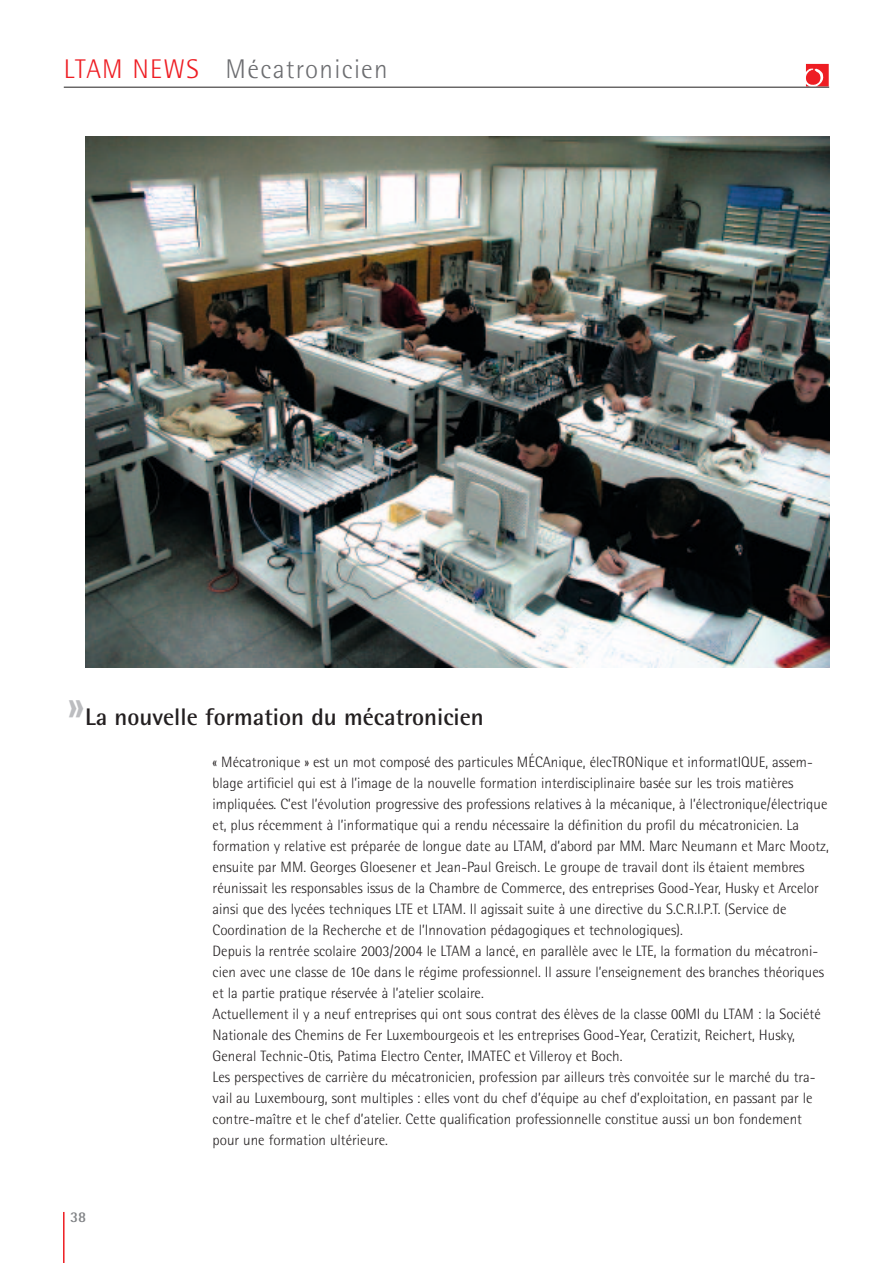
<style>
.page{position:relative;width:893px;height:1263px;background:#fff}
.page>*{position:absolute;margin:0;border:0;box-sizing:border-box;transform-origin:0 0}
.t1{font:300 27px "Rotis Semi Sans";letter-spacing:.05em;color:#6c6d70}
.t2{font:700 24px "Rotis Semi Sans";color:#231f20}
.t3{font:300 15px/21px "Rotis Semi Sans";color:#231f20}
.t4{font:700 15px "Rotis Semi Sans";color:#808285}
.s1{color:#ee1d23}
</style>
<div class="page">
<svg style="left:806px;top:64px;width:23px;height:23px"></svg>
<hr style="left:64px;top:87px;width:765px;height:1px;background:#231f20">
<hr style="left:63px;top:1212px;width:2px;height:51px;background:#ee1d23">
<img style="left:85px;top:136px;width:744px;height:532px">
<h1 class="t1" style="left:64px;top:60px;width:325px"><span class="s1">LTAM NEWS</span> Mécatronicien</h1>
<h2 class="t2" style="left:68px;top:708px;width:418px"><sup>»</sup>La nouvelle formation du mécatronicien</h2>
<p class="t4" style="left:70px;top:1212px;width:18px">38</p>
<p class="t3" style="left:213px;top:752px;width:618px">« Mécatronique » est un mot composé des particules MÉCAnique, élecTRONique et informatIQUE, assem&shy;blage artificiel qui est à l’image de la nouvelle formation interdisciplinaire basée sur les trois matières impliquées. C’est l’évolution progressive des professions relatives à la mécanique, à l’électronique/électrique et, plus récemment à l’informatique qui a rendu nécessaire la définition du profil du mécatronicien. La formation y relative est préparée de longue date au LTAM, d’abord par MM. Marc Neumann et Marc Mootz, ensuite par MM. Georges Gloesener et Jean-Paul Greisch. Le groupe de travail dont ils étaient membres réunissait les responsables issus de la Chambre de Commerce, des entreprises Good-Year, Husky et Arcelor ainsi que des lycées techniques LTE et LTAM. Il agissait suite à une directive du S.C.R.I.P.T. (Service de Coordination de la Recherche et de l’Innovation pédagogiques et technologiques).<br>Depuis la rentrée scolaire 2003/2004 le LTAM a lancé, en parallèle avec le LTE, la formation du mécatroni&shy;cien avec une classe de 10e dans le régime professionnel. Il assure l’enseignement des branches théoriques et la partie pratique réservée à l’atelier scolaire.<br>Actuellement il y a neuf entreprises qui ont sous contrat des élèves de la classe 00MI du LTAM : la Société Nationale des Chemins de Fer Luxembourgeois et les entreprises Good-Year, Ceratizit, Reichert, Husky, General Technic-Otis, Patima Electro Center, IMATEC et Villeroy et Boch.<br>Les perspectives de carrière du mécatronicien, profession par ailleurs très convoitée sur le marché du tra&shy;vail au Luxembourg, sont multiples : elles vont du chef d’équipe au chef d’exploitation, en passant par le contre-maître et le chef d’atelier. Cette qualification professionnelle constitue aussi un bon fondement pour une formation ultérieure.</p>
</div>
